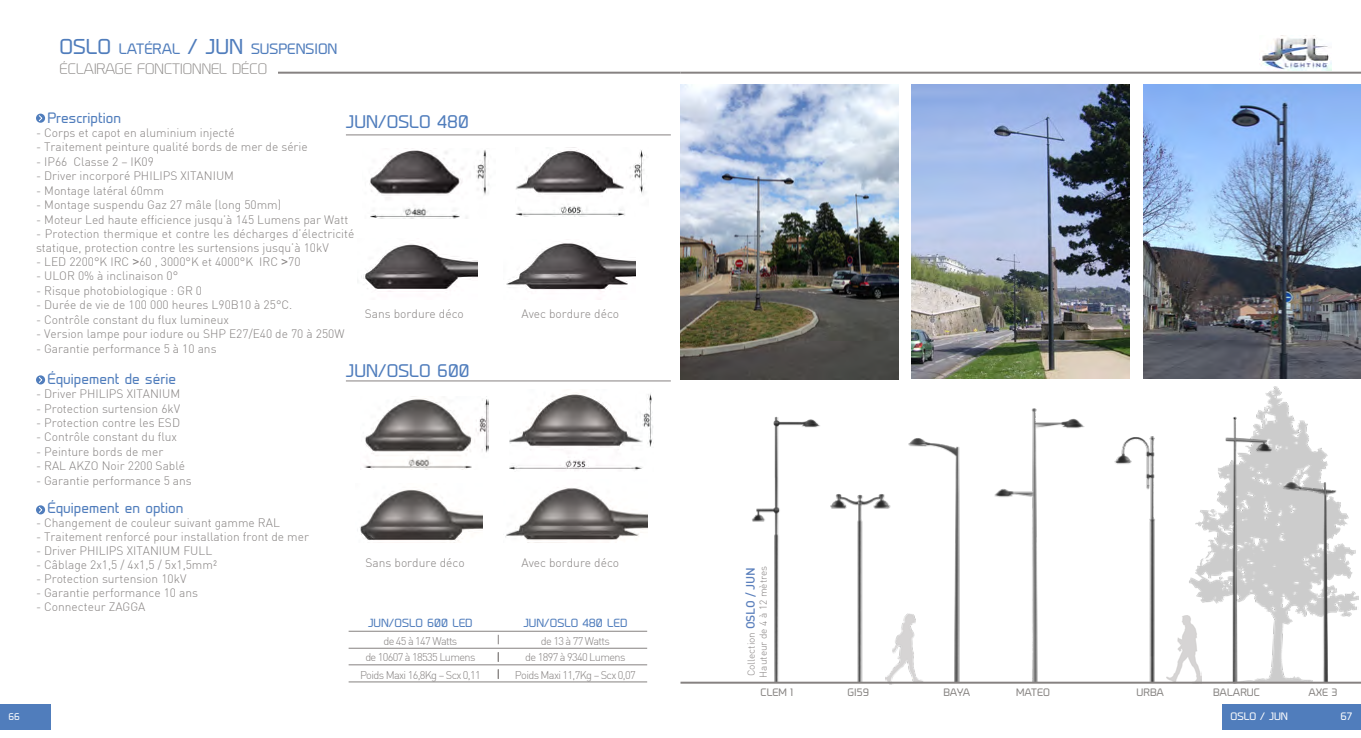
<style>
.page{position:relative;width:1361px;height:738px;background:#fff}
.page>*{position:absolute;margin:0;border:0;box-sizing:border-box;transform-origin:0 0}
.t1{font:17px "Prime";color:#507dbc}
.t2{font:14px "Prime";color:#507dbc}
.t3{font:300 14px "Prime";color:#878482}
.t4{font:300 12px/14px "DIN";color:#868281}
.t5{font:300 11px "DIN";letter-spacing:-.06em;color:#868281}
.t6{font:11px "Prime";color:#507dbc}
.t7{font:300 10px/12px "DIN";color:#868281}
.t8{font:10px "Prime";color:#878482}
.t9{font:10px "Prime";color:#fff}
.t10{font:9px "Prime";color:#fff}
.s1{font-size:20px}
.s2{font-family:"Arial";font-weight:400}
.s3{font-weight:500;font-size:12px;color:#5a7fbc}
</style>
<div class="page">
<div style="left:1222px;top:703px;width:139px;height:26px;background:#507dbc"></div>
<div style="left:0;top:703px;width:51px;height:26px;background:#507dbc"></div>
<hr style="left:236px;top:72px;width:444px;height:2px;background:#868281">
<hr style="left:680px;top:72px;width:681px;height:2px;background:#868281">
<img style="left:1259px;top:35px;width:72px;height:35px">
<img style="left:680px;top:84px;width:218px;height:295px">
<img style="left:912px;top:84px;width:217px;height:294px">
<img style="left:1143px;top:84px;width:218px;height:294px">
<img style="left:710px;top:403px;width:651px;height:282px">
<img style="left:1166px;top:614px;width:35px;height:67px">
<img style="left:885px;top:613px;width:38px;height:68px">
<hr style="left:680px;top:681px;width:681px;height:2px;background:#868281">
<div style="left:60px;top:39px;width:218px;height:76px;background:#fff"></div>
<hr style="left:346px;top:380px;width:325px;height:1px;background:#868281">
<hr style="left:346px;top:134px;width:325px;height:1px;background:#868281">
<img style="left:369px;top:148px;width:120px;height:70px">
<img style="left:361px;top:244px;width:117px;height:48px">
<img style="left:360px;top:490px;width:122px;height:51px">
<img style="left:505px;top:487px;width:142px;height:54px">
<img style="left:515px;top:147px;width:130px;height:69px">
<img style="left:506px;top:243px;width:129px;height:47px">
<img style="left:364px;top:396px;width:124px;height:73px">
<img style="left:509px;top:393px;width:144px;height:77px">
<svg style="left:36px;top:113px;width:9px;height:10px"></svg>
<svg style="left:38px;top:115px;width:5px;height:7px"></svg>
<div style="left:36px;top:375px;width:9px;height:9px;background:#507dbc;border-radius:50%"></div>
<svg style="left:38px;top:377px;width:5px;height:6px"></svg>
<div style="left:36px;top:505px;width:9px;height:9px;background:#507dbc;border-radius:50%"></div>
<svg style="left:38px;top:507px;width:5px;height:6px"></svg>
<hr style="left:349px;top:647px;width:298px;height:1px;background:#868281">
<hr style="left:349px;top:630px;width:298px;height:1px;background:#868281">
<hr style="left:349px;top:664px;width:298px;height:1px;background:#868281">
<hr style="left:349px;top:681px;width:298px;height:1px;background:#868281">
<p class="t2" style="left:60px;top:40px;width:279px"><span class="s1">OSLO</span> LATÉRAL <span class="s1">/ JUN</span> SUSPENSION</p>
<p class="t3" style="left:60px;top:61px;width:209px">ÉCLAIRAGE FONCTIONNEL DÉCO</p>
<p class="t2" style="left:47px;top:109px;width:75px">Prescription</p>
<p class="t4" style="left:36px;top:125px;width:200px">- Corps et capot en aluminium injecté</p>
<p class="t4" style="left:36px;top:140px;width:273px">- Traitement peinture qualité bords de mer de série</p>
<p class="t4" style="left:36px;top:154px;width:119px">- IP66 Classe 2 – IK09</p>
<p class="t4" style="left:36px;top:169px;width:200px">- Driver incorporé PHILIPS XITANIUM</p>
<p class="t4" style="left:36px;top:183px;width:130px">- Montage latéral 60mm</p>
<p class="t4" style="left:36px;top:197px;width:247px">- Montage suspendu Gaz 27 mâle (long 50mm)</p>
<p class="t4" style="left:36px;top:212px;width:314px">- Moteur Led haute efficience jusqu’à 145 Lumens par Watt</p>
<p class="t4" style="left:36px;top:226px;width:320px">- Protection thermique et contre les décharges d’électricité statique, protection contre les surtensions jusqu’à 10kV</p>
<p class="t4" style="left:36px;top:254px;width:266px">- LED 2200°K IRC <span class="s2">&gt;</span>60 , 3000°K et 4000°K IRC <span class="s2">&gt;</span>70</p>
<p class="t4" style="left:36px;top:269px;width:144px">- ULOR 0% à inclinaison 0°</p>
<p class="t4" style="left:36px;top:283px;width:168px">- Risque photobiologique : GR 0</p>
<p class="t4" style="left:36px;top:297px;width:258px">- Durée de vie de 100 000 heures L90B10 à 25°C.</p>
<p class="t4" style="left:36px;top:312px;width:195px">- Contrôle constant du flux lumineux</p>
<p class="t4" style="left:36px;top:326px;width:310px">- Version lampe pour iodure ou SHP E27/E40 de 70 à 250W</p>
<p class="t4" style="left:36px;top:341px;width:182px">- Garantie performance 5 à 10 ans</p>
<p class="t2" style="left:47px;top:370px;width:130px">Équipement de série</p>
<p class="t4" style="left:36px;top:386px;width:146px">- Driver PHILIPS XITANIUM</p>
<p class="t4" style="left:36px;top:401px;width:146px">- Protection surtension 6kV</p>
<p class="t4" style="left:36px;top:415px;width:146px">- Protection contre les ESD</p>
<p class="t4" style="left:36px;top:429px;width:143px">- Contrôle constant du flux</p>
<p class="t4" style="left:36px;top:444px;width:129px">- Peinture bords de mer</p>
<p class="t4" style="left:36px;top:458px;width:151px">- RAL AKZO Noir 2200 Sablé</p>
<p class="t4" style="left:36px;top:473px;width:157px">- Garantie performance 5 ans</p>
<p class="t2" style="left:47px;top:499px;width:138px">Équipement en option</p>
<p class="t4" style="left:36px;top:515px;width:245px">- Changement de couleur suivant gamme RAL</p>
<p class="t4" style="left:36px;top:529px;width:274px">- Traitement renforcé pour installation front de mer</p>
<p class="t4" style="left:36px;top:543px;width:178px">- Driver PHILIPS XITANIUM FULL</p>
<p class="t4" style="left:36px;top:557px;width:183px">- Câblage 2x1,5 / 4x1,5 / 5x1,5mm²</p>
<p class="t4" style="left:36px;top:571px;width:152px">- Protection surtension 10kV</p>
<p class="t4" style="left:36px;top:585px;width:163px">- Garantie performance 10 ans</p>
<p class="t4" style="left:36px;top:599px;width:111px">- Connecteur ZAGGA</p>
<h1 class="t1" style="left:346px;top:111px;width:124px">JUN/OSLO 480</h1>
<p class="t4" style="left:365px;top:306px;width:101px">Sans bordure déco</p>
<h1 class="t1" style="left:346px;top:360px;width:125px">JUN/OSLO 600</h1>
<p class="t4" style="left:365px;top:554px;width:101px">Sans bordure déco</p>
<p class="t4" style="left:521px;top:306px;width:99px">Avec bordure déco</p>
<p class="t4" style="left:521px;top:554px;width:99px">Avec bordure déco</p>
<p class="t6" style="left:368px;top:616px;width:106px">JUN/OSLO 600 LED</p>
<p class="t6" style="left:523px;top:616px;width:105px">JUN/OSLO 480 LED</p>
<p class="t5" style="left:383px;top:633px;width:75px">de 45 à 147 Watts</p>
<p class="t5" style="left:541px;top:633px;width:71px">de 13 à 77 Watts</p>
<p class="t5" style="left:365px;top:650px;width:112px">de 10607 à 18535 Lumens</p>
<p class="t5" style="left:525px;top:650px;width:102px">de 1897 à 9340 Lumens</p>
<p class="t5" style="left:360px;top:667px;width:122px">Poids Maxi 16,8Kg – Scx 0,11</p>
<p class="t5" style="left:515px;top:667px;width:122px">Poids Maxi 11,7Kg – Scx 0,07</p>
<p class="t7" style="left:745px;top:677px;width:113px;rotate:-90deg">Collection <span class="s3">OSLO / JUN<br></span>Hauteur de 4 à 12 mètres</p>
<p class="t8" style="left:760px;top:685px;width:34px">CLEM 1</p>
<p class="t8" style="left:847px;top:685px;width:23px">GI59</p>
<p class="t8" style="left:943px;top:685px;width:28px">BAYA</p>
<p class="t8" style="left:1016px;top:685px;width:35px">MATEO</p>
<p class="t8" style="left:1136px;top:685px;width:29px">URBA</p>
<p class="t8" style="left:1213px;top:685px;width:48px">BALARUC</p>
<p class="t8" style="left:1308px;top:685px;width:31px">AXE 3</p>
<p class="t9" style="left:1230px;top:710px;width:59px">OSLO / JUN</p>
<p class="t10" style="left:9px;top:710px;width:13px">66</p>
<p class="t9" style="left:1340px;top:710px;width:13px">67</p>
</div>
